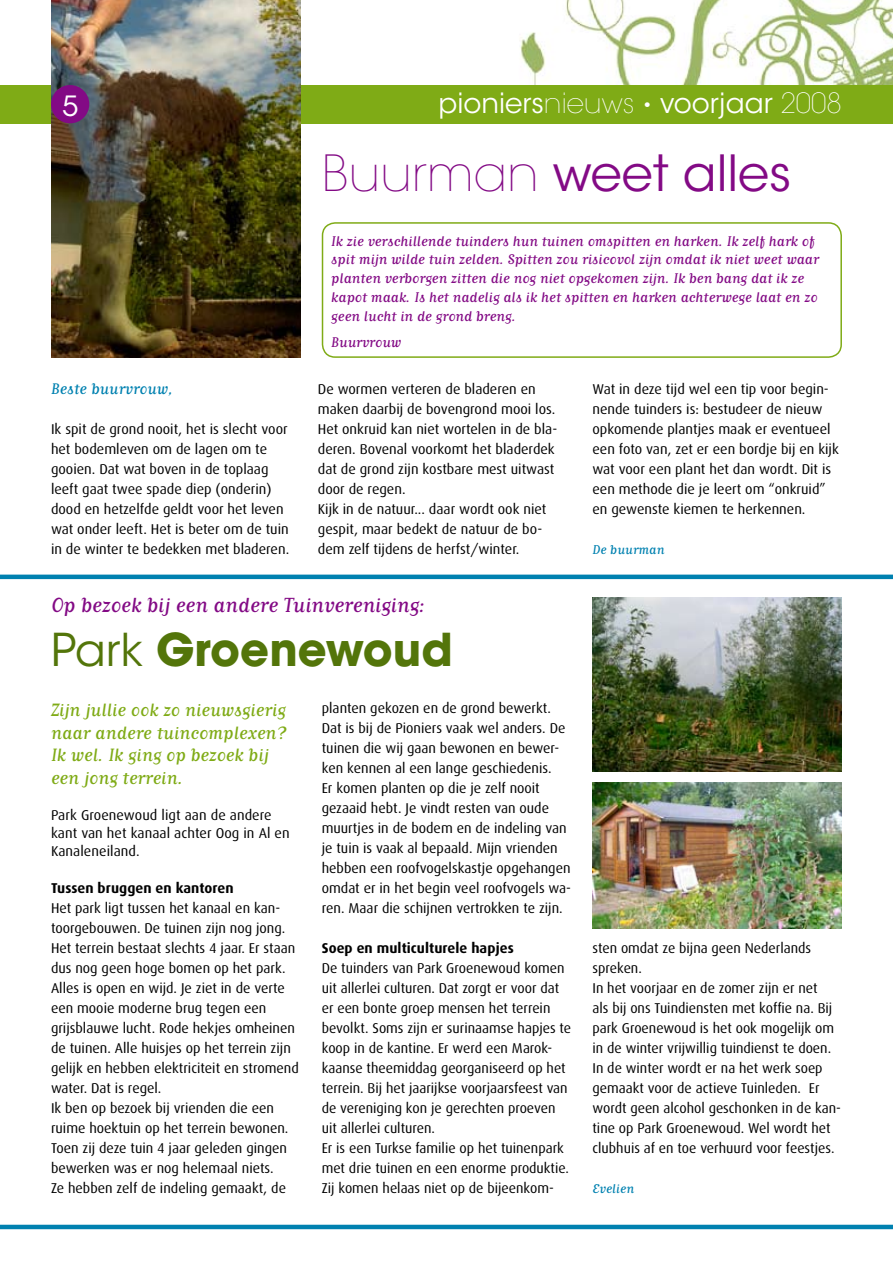
<style>
.page{position:relative;width:893px;height:1263px;background:#fff}
.page>*{position:absolute;margin:0;border:0;box-sizing:border-box;transform-origin:0 0}
.t1{font:49.5px "ITC Avant Garde Std";color:#830a85}
.t2{font:700 45px "ITC Avant Garde Std";color:#53750a}
.t3{font:27.75px "ITC Avant Garde Std";color:#fff}
.t4{font:24px "Matrix Script";color:#830a85}
.t5{font:21px/22.5px "Matrix Script";color:#7fab16}
.t6{font:18px "Matrix Script";letter-spacing:.005em;color:#0081b0}
.t7{font:16.5px/18.8px "Matrix Script";color:#830a85}
.t8{font:15px "Matrix Script";letter-spacing:.005em;color:#0081b0}
.t9{font:14.25px/20px "Dax";color:#000}
.t10{font:700 14.25px "Dax";letter-spacing:.005em;color:#000}
.s1{font-weight:200}
.s2{font-weight:400}
</style>
<div class="page">
<img style="left:520px;top:0;width:373px;height:85px">
<div style="left:0;top:85px;width:893px;height:38px;background:#7fab16"></div>
<img style="left:51px;top:0;width:249px;height:358px">
<div style="left:51px;top:85px;width:38px;height:38px;background:#830a85;border-radius:50%"></div>
<div style="left:322px;top:222px;width:520px;height:136px;border:2px solid #7fab16;border-radius:13px"></div>
<hr style="left:0;top:1225px;width:893px;height:4px;background:#0081b0">
<img style="left:592px;top:598px;width:250px;height:174px">
<hr style="left:0;top:575px;width:893px;height:4px;background:#0081b0">
<img style="left:592px;top:782px;width:250px;height:146px">
<h3 class="t3" style="left:62px;top:89px;width:17px">5</h3>
<h3 class="t3" style="left:438px;top:86px;width:405px">pioniers<span class="s1">nieuws •</span> voorjaar <span class="s1">2008</span></h3>
<h1 class="t1" style="left:322px;top:143px;width:471px"><span class="s1">Buurman</span> weet alles</h1>
<p class="t6" style="left:51px;top:380px;width:123px">Beste buurvrouw,</p>
<p class="t9" style="left:51px;top:419px;width:240px">Ik spit de grond nooit, het is slecht voor het bodemleven om de lagen om te gooien. Dat wat boven in de toplaag leeft gaat twee spade diep (onderin) dood en hetzelfde geldt voor het leven wat onder leeft. Het is beter om de tuin in de winter te bedekken met bladeren.</p>
<p class="t7" style="left:331px;top:231px;width:489px">Ik zie verschillende tuinders hun tuinen omspitten en harken. Ik zelf hark of spit mijn wilde tuin zelden. Spitten zou risicovol zijn omdat ik niet weet waar planten verborgen zitten die nog niet opgekomen zijn. Ik ben bang dat ik ze kapot maak. Is het nadelig als ik het spitten en harken achterwege laat en zo geen lucht in de grond breng.</p>
<p class="t7" style="left:331px;top:333px;width:71px">Buurvrouw</p>
<p class="t9" style="left:318px;top:379px;width:241px">De wormen verteren de bladeren en maken daarbij de bovengrond mooi los.<br>Het onkruid kan niet wortelen in de bla&shy;deren. Bovenal voorkomt het bladerdek dat de grond zijn kostbare mest uitwast door de regen.<br>Kijk in de natuur... daar wordt ook niet gespit, maar bedekt de natuur de bo&shy;dem zelf tijdens de herfst/winter.</p>
<p class="t9" style="left:592px;top:379px;width:248px">Wat in deze tijd wel een tip voor begin&shy;nende tuinders is: bestudeer de nieuw opkomende plantjes maak er eventueel een foto van, zet er een bordje bij en kijk wat voor een plant het dan wordt. Dit is een methode die je leert om “onkruid” en gewenste kiemen te herkennen.</p>
<p class="t8" style="left:592px;top:542px;width:74px">De buurman</p>
<h3 class="t4" style="left:51px;top:594px;width:376px">Op bezoek bij een andere Tuinvereniging:</h3>
<h2 class="t2" style="left:51px;top:621px;width:403px"><span class="s2">Park</span> Groenewoud</h2>
<h3 class="t5" style="left:51px;top:699px;width:237px">Zijn jullie ook zo nieuwsgierig naar andere tuincomplexen?<br>Ik wel. Ik ging op bezoek bij een jong terrein.</h3>
<p class="t9" style="left:51px;top:806px;width:240px;line-height:18px">Park Groenewoud ligt aan de andere kant van het kanaal achter Oog in Al en<br>Kanaleneiland.</p>
<p class="t10" style="left:51px;top:880px;width:184px">Tussen bruggen en kantoren</p>
<p class="t9" style="left:51px;top:899px;width:249px">Het park ligt tussen het kanaal en kan&shy;toorgebouwen. De tuinen zijn nog jong.<br>Het terrein bestaat slechts 4 jaar. Er staan dus nog geen hoge bomen op het park.<br>Alles is open en wijd. Je ziet in de verte een mooie moderne brug tegen een grijsblauwe lucht. Rode hekjes omheinen de tuinen. Alle huisjes op het terrein zijn gelijk en hebben elektriciteit en stromend water. Dat is regel.<br>Ik ben op bezoek bij vrienden die een ruime hoektuin op het terrein bewonen.<br>Toen zij deze tuin 4 jaar geleden gingen bewerken was er nog helemaal niets.<br>Ze hebben zelf de indeling gemaakt, de</p>
<p class="t9" style="left:322px;top:699px;width:251px">planten gekozen en de grond bewerkt.<br>Dat is bij de Pioniers vaak wel anders. De tuinen die wij gaan bewonen en bewer&shy;ken kennen al een lange geschiedenis.<br>Er komen planten op die je zelf nooit gezaaid hebt. Je vindt resten van oude muurtjes in de bodem en de indeling van je tuin is vaak al bepaald. Mijn vrienden hebben een roofvogelskastje opgehangen omdat er in het begin veel roofvogels wa&shy;ren. Maar die schijnen vertrokken te zijn.</p>
<p class="t10" style="left:322px;top:940px;width:194px">Soep en multiculturele hapjes</p>
<p class="t9" style="left:322px;top:959px;width:251px">De tuinders van Park Groenewoud komen uit allerlei culturen. Dat zorgt er voor dat er een bonte groep mensen het terrein bevolkt. Soms zijn er surinaamse hapjes te koop in de kantine. Er werd een Marok&shy;kaanse theemiddag georganiseerd op het terrein. Bij het jaarijkse voorjaarsfeest van de vereniging kon je gerechten proeven uit allerlei culturen.<br>Er is een Turkse familie op het tuinenpark met drie tuinen en een enorme produktie.<br>Zij komen helaas niet op de bijeenkom-</p>
<p class="t9" style="left:592px;top:938px;width:250px">sten omdat ze bijna geen Nederlands spreken.<br>In het voorjaar en de zomer zijn er net<br>als bij ons Tuindiensten met koffie na. Bij park Groenewoud is het ook mogelijk om in de winter vrijwillig tuindienst te doen.<br>In de winter wordt er na het werk soep gemaakt voor de actieve Tuinleden. Er wordt geen alcohol geschonken in de kan&shy;tine op Park Groenewoud. Wel wordt het clubhuis af en toe verhuurd voor feestjes.</p>
<p class="t8" style="left:592px;top:1181px;width:43px">Evelien</p>
</div>
